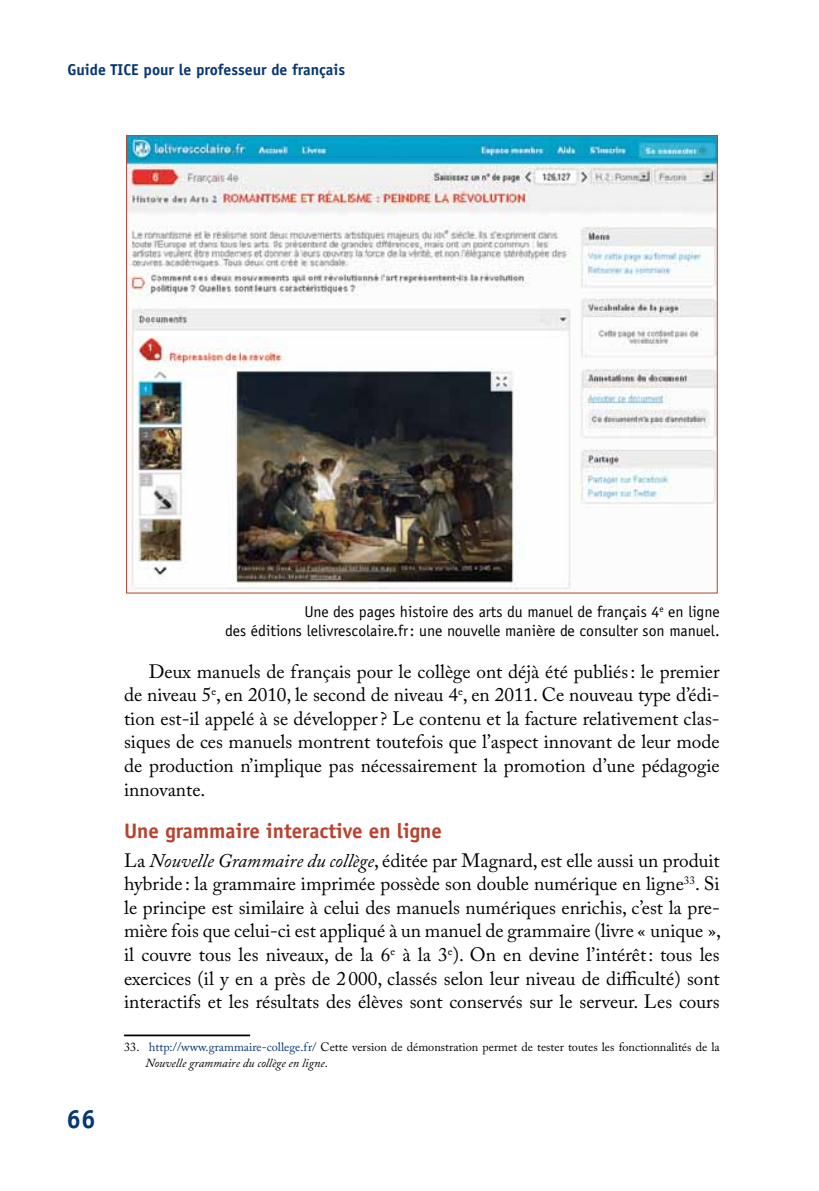
<style>
.page{position:relative;width:819px;height:1191px;background:#fff}
.page>*{position:absolute;margin:0;border:0;box-sizing:border-box;transform-origin:0 0}
.t1{font:700 26.25px "Officina Sans";color:#073772}
.t2{font:700 21px "Officina Sans";color:#b9422f}
.t3{font:19.25px/23.6px "Adobe Caslon Pro";color:#000;text-align:justify}
.t4{font:15.75px/19.2px "Officina Sans";color:#000;text-align:right}
.t5{font:700 15.75px "Officina Sans";color:#073772}
.t6{font:12.25px/15.8px "Adobe Caslon Pro";color:#000}
.s1{font-style:italic}
.s2{color:#073772}
</style>
<div class="page">
<img style="left:128px;top:137px;width:587px;height:453px">
<hr style="left:124px;top:1034px;width:126px;height:2px;background:#000">
<p class="t5" style="left:67px;top:60px;width:279px">Guide TICE pour le professeur de français</p>
<h1 class="t1" style="left:66px;top:1103px;width:31px">66</h1>
<p class="t4" style="left:225px;top:602px;width:496px">Une des pages histoire des arts du manuel de français 4<sup>e</sup> en ligne<br>des éditions lelivrescolaire.fr: une nouvelle manière de consulter son manuel.</p>
<p class="t3" style="left:124px;top:659px;width:597px;text-indent:25px">Deux manuels de français pour le collège ont déjà été publiés: le premier de niveau 5<sup>e</sup>, en 2010, le second de niveau 4<sup>e</sup>, en 2011. Ce nouveau type d’édi&shy;tion est-il appelé à se développer? Le contenu et la facture relativement clas&shy;siques de ces manuels montrent toutefois que l’aspect innovant de leur mode de production n’implique pas nécessairement la promotion d’une pédagogie innovante.</p>
<p class="t2" style="left:124px;top:817px;width:319px">Une grammaire interactive en ligne</p>
<p class="t3" style="left:124px;top:848px;width:598px">La <span class="s1">Nouvelle Grammaire du collège</span>, éditée par Magnard, est elle aussi un produit hybride : la grammaire imprimée possède son double numérique en ligne<sup>33</sup>. Si le principe est similaire à celui des manuels numériques enrichis, c’est la pre&shy;mière fois que celui-ci est appliqué à un manuel de grammaire (livre « unique », il couvre tous les niveaux, de la 6<sup>e</sup> à la 3<sup>e</sup>). On en devine l’intérêt: tous les exercices (il y en a près de 2000, classés selon leur niveau de difficulté) sont interactifs et les résultats des élèves sont conservés sur le serveur. Les cours</p>
<p class="t6" style="left:145px;top:1039px;width:575px;text-indent:-21px">33. <span class="s2">http://www.grammaire-college.fr/</span> Cette version de démonstration permet de tester toutes les fonctionnalités de la<br><span class="s1">Nouvelle grammaire du collège en ligne</span>.</p>
</div>
